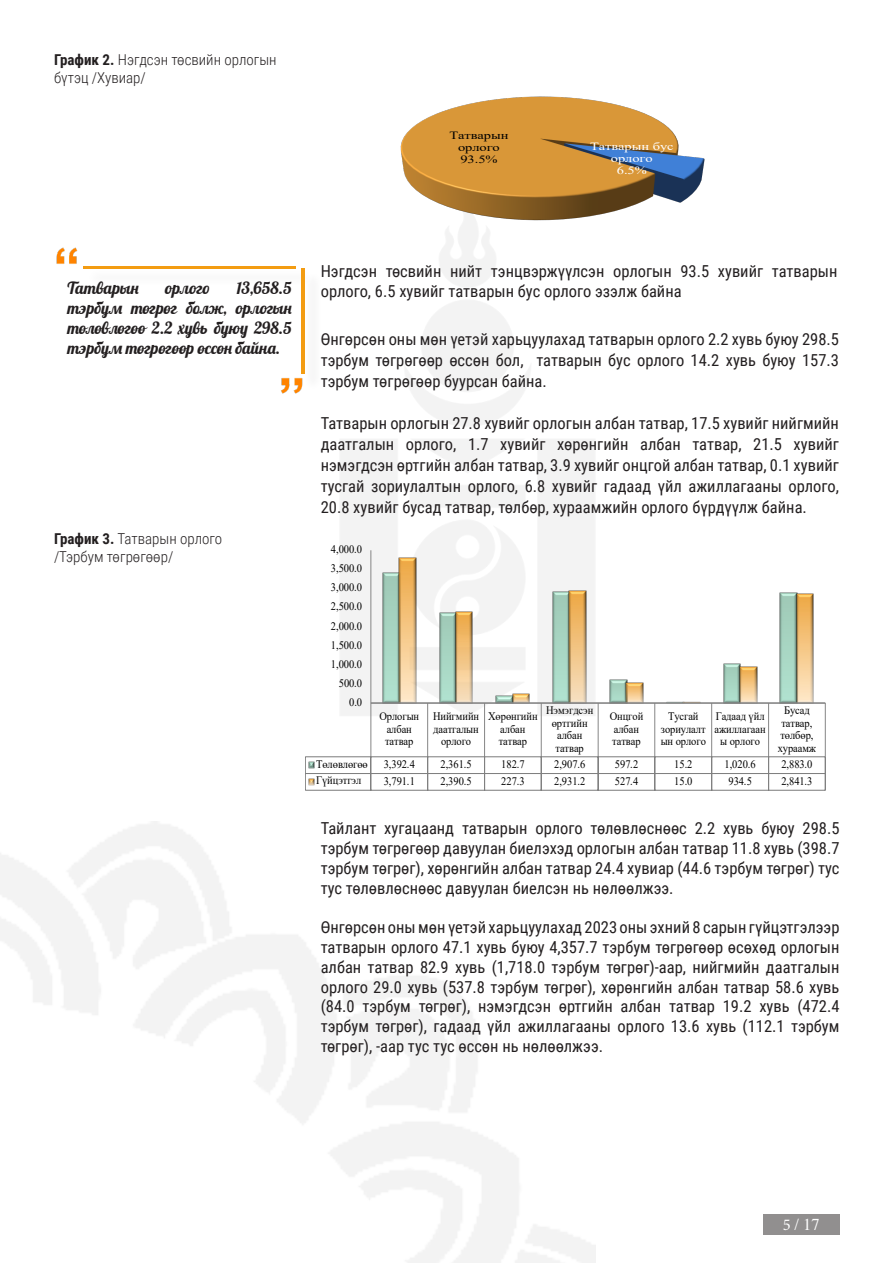
<style>
.page{position:relative;width:893px;height:1263px;background:#fff}
.page>*{position:absolute;margin:0;border:0;box-sizing:border-box;transform-origin:0 0}
.t1{font:16.5px/19.8px "Roboto Condensed";color:#231f20;text-align:justify}
.t2{font:16.5px/19.8px "Lobster";color:#231f20;text-align:justify}
.t3{font:16.5px "Times";color:#fff}
.t4{font:300 15px/18px "Roboto Condensed";color:#231f20}
.t5{font:11.4px/12.5px "Times New Roman";letter-spacing:-.005em;color:#000;text-align:center;scale:.92 1}
.t6{font:11.1px/12.1px "Times New Roman";letter-spacing:-.005em;color:#fff;text-align:center;scale:1.31 1}
.t7{font:11.1px/12.1px "Times New Roman";letter-spacing:-.005em;color:#000;text-align:center;scale:1.31 1}
.s1{font-weight:700}
.s2{font-family:"Minion Pro"}
</style>
<div class="page">
<div style="left:763px;top:1214px;width:76px;height:20px;background:#918f8f"></div>
<img style="left:340px;top:241px;width:319px;height:483px">
<hr style="left:83px;top:266px;width:213px;height:2px;background:#f39c12">
<img style="left:56px;top:247px;width:22px;height:17px">
<img style="left:281px;top:378px;width:22px;height:16px">
<div style="left:303px;top:271px;width:20px;height:121px;background:#fafafa"></div>
<hr style="left:301px;top:268px;width:3px;height:106px;background:#f39c12">
<img style="left:400px;top:96px;width:305px;height:145px">
<img style="left:382px;top:573px;width:17px;height:130px">
<img style="left:439px;top:612px;width:16px;height:91px">
<img style="left:496px;top:695px;width:16px;height:8px">
<img style="left:553px;top:590px;width:33px;height:113px">
<img style="left:609px;top:679px;width:18px;height:24px">
<img style="left:723px;top:663px;width:18px;height:40px">
<img style="left:780px;top:592px;width:18px;height:111px">
<img style="left:399px;top:557px;width:17px;height:146px">
<img style="left:455px;top:611px;width:18px;height:92px">
<img style="left:512px;top:693px;width:18px;height:10px">
<img style="left:626px;top:682px;width:17px;height:21px">
<svg style="left:666px;top:702px;width:34px;height:1px"></svg>
<img style="left:739px;top:666px;width:18px;height:37px">
<img style="left:796px;top:594px;width:18px;height:109px">
<hr style="left:371px;top:550px;width:1px;height:153px;background:#808080">
<hr style="left:371px;top:703px;width:454px;height:1px;background:#808080">
<hr style="left:371px;top:703px;width:1px;height:54px;background:#808080">
<hr style="left:427px;top:703px;width:1px;height:54px;background:#808080">
<hr style="left:484px;top:703px;width:1px;height:54px;background:#808080">
<hr style="left:541px;top:703px;width:1px;height:54px;background:#808080">
<hr style="left:598px;top:703px;width:1px;height:54px;background:#808080">
<hr style="left:654px;top:703px;width:1px;height:54px;background:#808080">
<hr style="left:711px;top:703px;width:1px;height:54px;background:#808080">
<hr style="left:768px;top:703px;width:1px;height:54px;background:#808080">
<hr style="left:825px;top:703px;width:1px;height:54px;background:#808080">
<hr style="left:305px;top:756px;width:520px;height:1px;background:#808080">
<hr style="left:305px;top:773px;width:520px;height:1px;background:#808080">
<hr style="left:305px;top:790px;width:520px;height:1px;background:#808080">
<svg style="left:370px;top:757px;width:1px;height:33px"></svg>
<svg style="left:427px;top:757px;width:1px;height:33px"></svg>
<svg style="left:484px;top:757px;width:1px;height:33px"></svg>
<svg style="left:541px;top:757px;width:1px;height:33px"></svg>
<svg style="left:598px;top:757px;width:1px;height:33px"></svg>
<svg style="left:654px;top:757px;width:1px;height:33px"></svg>
<svg style="left:711px;top:757px;width:1px;height:33px"></svg>
<svg style="left:768px;top:757px;width:1px;height:33px"></svg>
<svg style="left:825px;top:757px;width:1px;height:33px"></svg>
<svg style="left:305px;top:757px;width:10px;height:33px"></svg>
<p class="t4" style="left:54px;top:50px;width:224px"><span class="s1">График 2.</span> Нэгдсэн төсвийн орлогын бүтэц /Хувиар/</p>
<p class="t7" style="left:449px;top:129px;width:47px">Татварын орлого<br>93.5%</p>
<p class="t6" style="left:590px;top:140px;width:65px">Татварын бус орлого<br>6.5%</p>
<p class="t2" style="left:67px;top:280px;width:226px;text-indent:169px">13,658.5 тэрбум төгрөг болж, орлогын төлөвлөгөө 2.2 хувь буюу 298.5 тэрбум төгрөгөөр өссөн байна.</p>
<p class="t2" style="left:67px;top:280px;width:73px">Татварын</p>
<p class="t2" style="left:165px;top:280px;width:46px">орлого</p>
<p class="t4" style="left:54px;top:529px;width:170px"><span class="s1">График 3.</span> Татварын орлого</p>
<p class="t4" style="left:54px;top:547px;width:121px">/Тэрбум төгрөгөөр/</p>
<p class="t1" style="left:321px;top:261px;width:518px">Нэгдсэн төсвийн нийт тэнцвэржүүлсэн орлогын 93.5 хувийг татварын орлого, 6.5 хувийг татварын бус орлого эзэлж байна</p>
<p class="t1" style="left:321px;top:328px;width:520px;line-height:21px">Өнгөрсөн оны мөн үетэй харьцуулахад татварын орлого 2.2 хувь буюу 298.5 тэрбум төгрөгөөр өссөн бол, татварын бус орлого 14.2 хувь буюу 157.3 тэрбум төгрөгөөр буурсан байна.</p>
<p class="t1" style="left:321px;top:412px;width:520px;line-height:21px">Татварын орлогын 27.8 хувийг орлогын албан татвар, 17.5 хувийг нийгмийн даатгалын орлого, 1.7 хувийг хөрөнгийн албан татвар, 21.5 хувийг нэмэгдсэн өртгийн албан татвар, 3.9 хувийг онцгой албан татвар, 0.1 хувийг тусгай зориулалтын орлого, 6.8 хувийг гадаад үйл ажиллагааны орлого, 20.8 хувийг бусад татвар, төлбөр, хураамжийн орлого бүрдүүлж байна.</p>
<p class="t5" style="left:331px;top:543px;width:35px">4,000.0</p>
<p class="t5" style="left:331px;top:562px;width:35px">3,500.0</p>
<p class="t5" style="left:331px;top:581px;width:35px">3,000.0</p>
<p class="t5" style="left:331px;top:600px;width:35px">2,500.0</p>
<p class="t5" style="left:331px;top:619px;width:35px">2,000.0</p>
<p class="t5" style="left:331px;top:638px;width:35px">1,500.0</p>
<p class="t5" style="left:331px;top:657px;width:35px">1,000.0</p>
<p class="t5" style="left:339px;top:676px;width:27px">500.0</p>
<p class="t5" style="left:349px;top:695px;width:16px">0.0</p>
<p class="t5" style="left:379px;top:710px;width:45px">Орлогын албан татвар</p>
<p class="t5" style="left:433px;top:710px;width:52px">Нийгмийн даатгалын орлого</p>
<p class="t5" style="left:488px;top:710px;width:55px">Хөрөнгийн албан татвар</p>
<p class="t5" style="left:546px;top:703px;width:53px">Нэмэгдсэн өртгийн албан татвар</p>
<p class="t5" style="left:610px;top:710px;width:38px;text-align:left">Онцгой албан татвар</p>
<p class="t5" style="left:661px;top:710px;width:51px">Тусгай зориулалт ын орлого</p>
<p class="t5" style="left:714px;top:710px;width:57px">Гадаад үйл ажиллагаан ы орлого</p>
<p class="t5" style="left:778px;top:703px;width:43px">Бусад татвар, төлбөр, хураамж</p>
<p class="t5" style="left:316px;top:757px;width:58px">Төлөвлөгөө</p>
<p class="t5" style="left:384px;top:758px;width:35px">3,392.4</p>
<p class="t5" style="left:441px;top:758px;width:35px">2,361.5</p>
<p class="t5" style="left:501px;top:758px;width:27px">182.7</p>
<p class="t5" style="left:554px;top:758px;width:35px">2,907.6</p>
<p class="t5" style="left:615px;top:758px;width:27px">597.2</p>
<p class="t5" style="left:674px;top:758px;width:21px">15.2</p>
<p class="t5" style="left:724px;top:758px;width:35px">1,020.6</p>
<p class="t5" style="left:781px;top:758px;width:35px">2,883.0</p>
<p class="t5" style="left:316px;top:774px;width:51px">Гүйцэтгэл</p>
<p class="t5" style="left:384px;top:774px;width:35px">3,791.1</p>
<p class="t5" style="left:441px;top:774px;width:35px">2,390.5</p>
<p class="t5" style="left:501px;top:774px;width:27px">227.3</p>
<p class="t5" style="left:554px;top:774px;width:35px">2,931.2</p>
<p class="t5" style="left:615px;top:774px;width:27px">527.4</p>
<p class="t5" style="left:674px;top:774px;width:21px">15.0</p>
<p class="t5" style="left:728px;top:774px;width:27px">934.5</p>
<p class="t5" style="left:781px;top:774px;width:35px">2,841.3</p>
<p class="t1" style="left:321px;top:818px;width:520px">Тайлант хугацаанд татварын орлого төлөвлөснөөс 2.2 хувь буюу 298.5 тэрбум төгрөгөөр давуулан биелэхэд орлогын албан татвар 11.8 хувь (398.7 тэрбум төгрөг), хөрөнгийн албан татвар 24.4 хувиар (44.6 тэрбум төгрөг) тус тус төлөвлөснөөс давуулан биелсэн нь нөлөөлжээ.</p>
<p class="t1" style="left:321px;top:917px;width:520px">Өнгөрсөн оны мөн үетэй харьцуулахад 2023 оны эхний 8 сарын гүйцэтгэлээр татварын орлого 47.1 хувь буюу 4,357.7 тэрбум төгрөгөөр өсөхөд орлогын албан татвар 82.9 хувь (1,718.0 тэрбум төгрөг)-аар, нийгмийн даатгалын орлого 29.0 хувь (537.8 тэрбум төгрөг), хөрөнгийн албан татвар 58.6 хувь (84.0 тэрбум төгрөг), нэмэгдсэн өртгийн албан татвар 19.2 хувь (472.4 тэрбум төгрөг), гадаад үйл ажиллагааны орлого 13.6 хувь (112.1 тэрбум төгрөг), -аар тус тус өссөн нь нөлөөлжээ.</p>
<p class="t3" style="left:783px;top:1209px;width:38px"><span class="s2">5</span> / 17</p>
</div>
